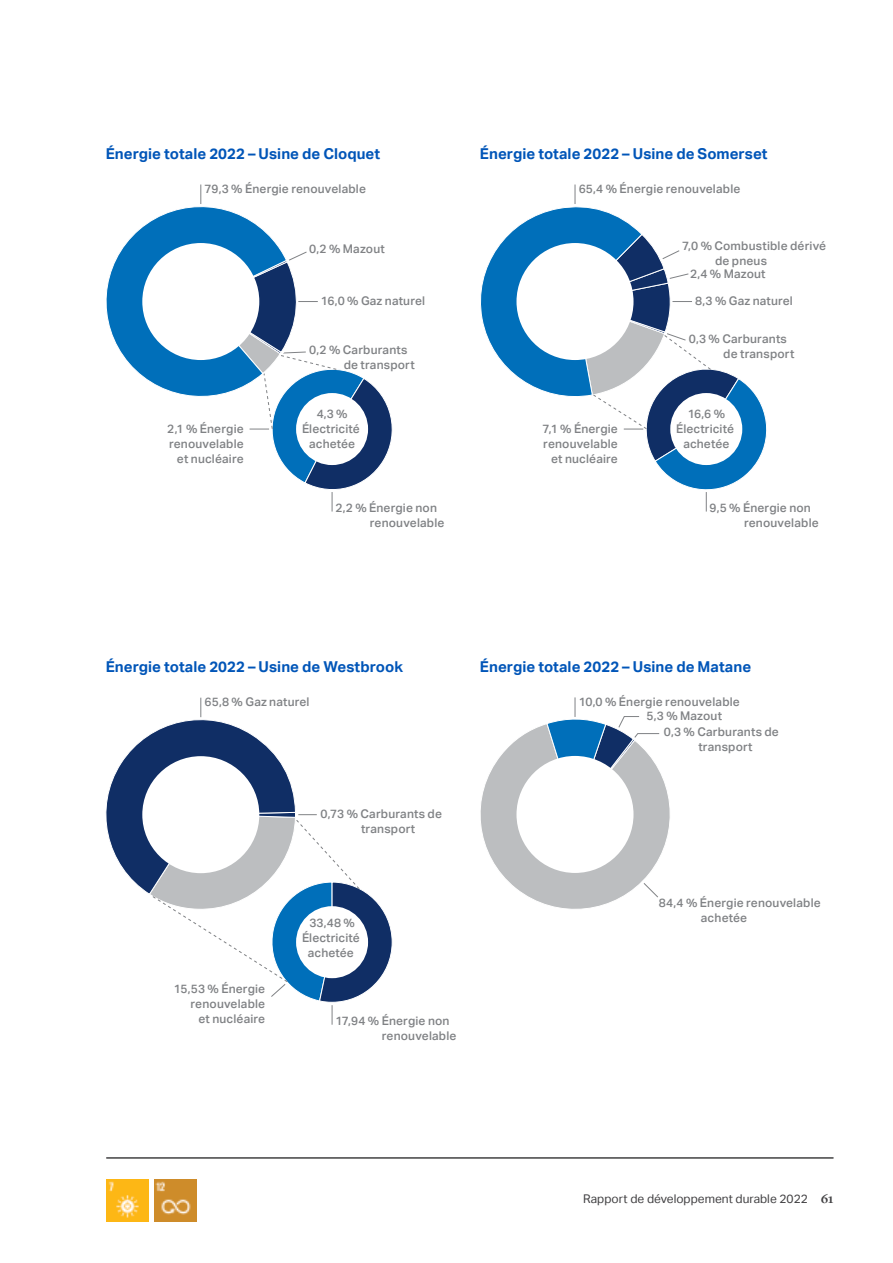
<style>
.page{position:relative;width:893px;height:1263px;background:#fff}
.page>*{position:absolute;margin:0;border:0;box-sizing:border-box;transform-origin:0 0}
.t1{font:700 15px "Aktiv Grotesk";letter-spacing:.005em;color:#0055b8}
.t2{font:500 12px/15px "Aktiv Grotesk";letter-spacing:.015em;color:#808285}
.t3{font:12px "Aktiv Grotesk";color:#414042}
.s1{font-family:"Lyon Display";font-weight:500;font-size:12.75px}
</style>
<div class="page">
<img style="left:106px;top:1179px;width:42px;height:42px">
<img style="left:155px;top:1179px;width:42px;height:42px">
<hr style="left:332px;top:429px;width:1px;height:82px;background:#808285">
<hr style="left:200px;top:184px;width:1px;height:117px;background:#808285">
<svg style="left:106px;top:194px;width:287px;height:303px"></svg>
<div style="left:142px;top:243px;width:117px;height:117px;background:#fff;border-radius:50%"></div>
<hr style="left:575px;top:697px;width:1px;height:117px;background:#808285">
<svg style="left:480px;top:716px;width:190px;height:193px"></svg>
<div style="left:516px;top:756px;width:117px;height:117px;background:#fff;border-radius:50%"></div>
<hr style="left:575px;top:184px;width:1px;height:117px;background:#808285">
<hr style="left:706px;top:429px;width:1px;height:82px;background:#808285">
<svg style="left:480px;top:202px;width:287px;height:296px"></svg>
<div style="left:670px;top:393px;width:72px;height:72px;background:#fff;border-radius:50%"></div>
<div style="left:516px;top:243px;width:117px;height:117px;background:#fff;border-radius:50%"></div>
<hr style="left:332px;top:942px;width:1px;height:83px;background:#808285">
<hr style="left:200px;top:698px;width:1px;height:117px;background:#808285">
<svg style="left:105px;top:706px;width:288px;height:297px"></svg>
<div style="left:296px;top:906px;width:72px;height:72px;background:#fff;border-radius:50%"></div>
<div style="left:142px;top:756px;width:117px;height:117px;background:#fff;border-radius:50%"></div>
<hr style="left:106px;top:1158px;width:727px;height:1px;background:#414042">
<p class="t1" style="left:106px;top:145px;width:276px">Énergie totale 2022 – Usine de Cloquet</p>
<p class="t2" style="left:205px;top:181px;width:163px">79,3 % Énergie renouvelable</p>
<p class="t1" style="left:480px;top:145px;width:289px">Énergie totale 2022 – Usine de Somerset</p>
<p class="t2" style="left:579px;top:181px;width:163px">65,4 % Énergie renouvelable</p>
<p class="t2" style="left:309px;top:241px;width:77px">0,2 % Mazout</p>
<p class="t2" style="left:321px;top:294px;width:106px">16,0 % Gaz naturel</p>
<p class="t2" style="left:344px;top:342px;width:73px;text-indent:-34px">0,2 % Carburants de transport</p>
<p class="t2" style="left:715px;top:238px;width:113px;text-indent:-33px">7,0 % Combustible dérivé de pneus</p>
<p class="t2" style="left:695px;top:294px;width:99px">8,3 % Gaz naturel</p>
<p class="t2" style="left:723px;top:331px;width:73px;text-indent:-34px">0,3 % Carburants de transport</p>
<p class="t2" style="left:690px;top:266px;width:77px">2,4 % Mazout</p>
<p class="t2" style="left:167px;top:421px;width:78px;text-align:right">2,1 % Énergie renouvelable et nucléaire</p>
<p class="t2" style="left:302px;top:406px;width:59px;text-align:center">4,3 %<br>Électricité achetée</p>
<p class="t2" style="left:543px;top:421px;width:77px;text-align:right">7,1 % Énergie renouvelable et nucléaire</p>
<p class="t2" style="left:676px;top:406px;width:59px;text-align:center">16,6 %<br>Électricité achetée</p>
<p class="t2" style="left:370px;top:500px;width:76px;text-indent:-34px">2,2 % Énergie non renouvelable</p>
<p class="t2" style="left:744px;top:500px;width:76px;text-indent:-35px">9,5 % Énergie non renouvelable</p>
<p class="t1" style="left:106px;top:658px;width:299px">Énergie totale 2022 – Usine de Westbrook</p>
<p class="t2" style="left:205px;top:694px;width:107px">65,8 % Gaz naturel</p>
<p class="t2" style="left:361px;top:806px;width:83px;text-indent:-40px">0,73 % Carburants de transport</p>
<p class="t2" style="left:174px;top:982px;width:93px;text-align:right">15,53 % Énergie renouvelable<br>et nucléaire</p>
<p class="t2" style="left:302px;top:916px;width:59px;text-align:center">33,48 %<br>Électricité achetée</p>
<p class="t2" style="left:382px;top:1013px;width:76px;text-indent:-46px">17,94 % Énergie non renouvelable</p>
<p class="t1" style="left:480px;top:658px;width:273px">Énergie totale 2022 – Usine de Matane</p>
<p class="t2" style="left:646px;top:708px;width:77px">5,3 % Mazout</p>
<p class="t2" style="left:579px;top:694px;width:163px">10,0 % Énergie renouvelable</p>
<p class="t2" style="left:698px;top:724px;width:82px;text-indent:-34px">0,3 % Carburants de transport</p>
<p class="t2" style="left:701px;top:895px;width:121px;text-indent:-42px">84,4 % Énergie renouvelable achetée</p>
<p class="t3" style="left:583px;top:1192px;width:252px">Rapport de développement durable 2022 <span class="s1">61</span></p>
</div>
